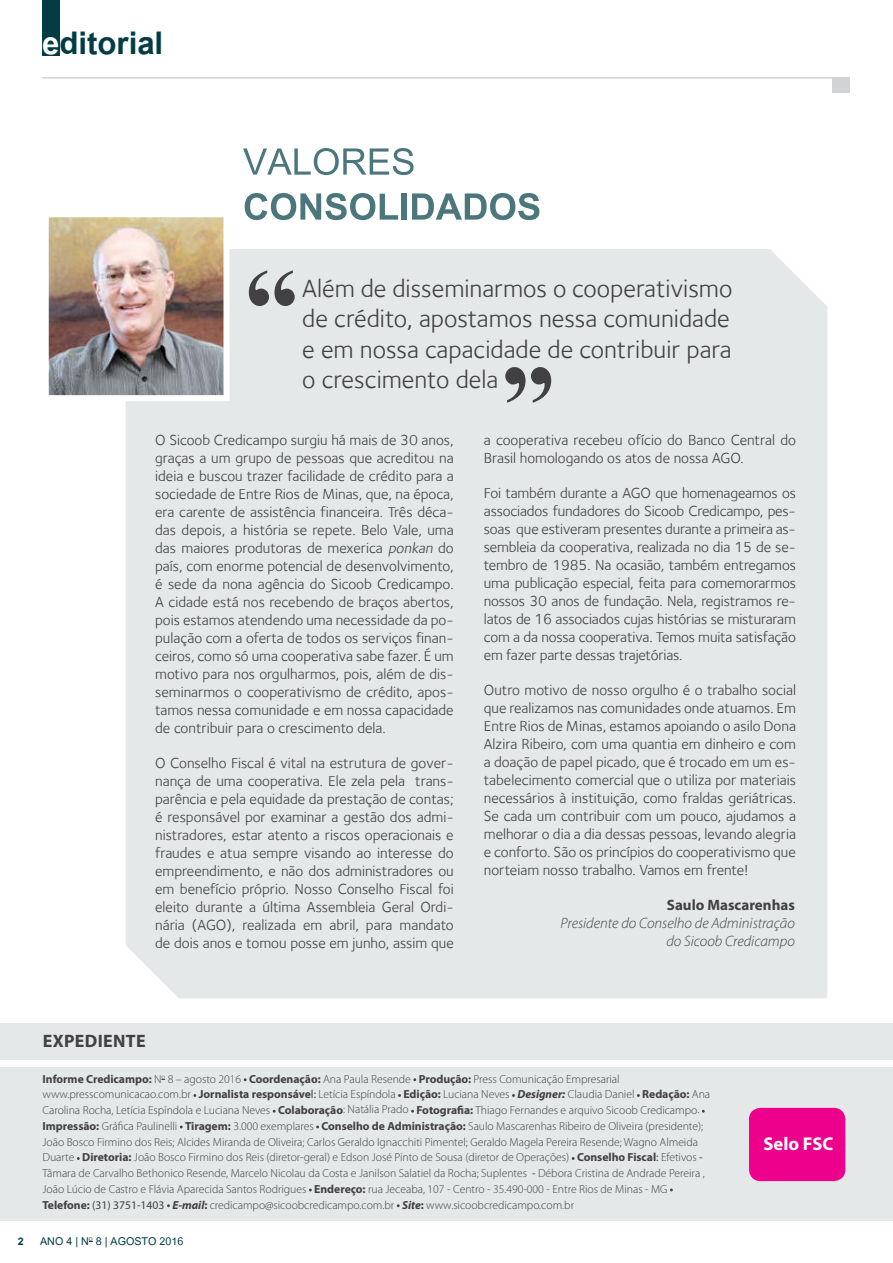
<style>
.page{position:relative;width:893px;height:1263px;background:#fff}
.page>*{position:absolute;margin:0;border:0;box-sizing:border-box;transform-origin:0 0}
.t1{font:700 109.2px "Times New Roman";color:#414042}
.t2{font:700 51px "Utsaah";color:#4a767c}
.t3{font:51px "Utsaah";color:#4a767c}
.t4{font:700 43.5px "Utsaah";color:#033d43}
.t5{font:25.5px/30.6px "Foundry Sterling";color:#414042;text-align:justify}
.t6{font:700 18.45px "Myriad Pro";color:#fff}
.t7{font:700 18px "Myriad Pro";letter-spacing:.02em;color:#414042}
.t8{font:15px/18px "Foundry Sterling";color:#414042;text-align:justify}
.t9{font:italic 300 15px/18px "Myriad Pro";color:#414042;text-align:right}
.t10{font:15px "Utsaah";color:#003c44}
.t11{font:700 15px "Myriad Pro";color:#414042}
.t12{font:700 15px "Utsaah";color:#003c44}
.t13{font:300 11.7px/15.8px "Myriad Pro";letter-spacing:-.005em;color:#414042}
.s1{color:#fff}
.s2{font-style:italic}
.s3{font-weight:700}
.s4{font-weight:400}
.s5{font-weight:700;font-style:italic}
</style>
<div class="page">
<hr style="left:892px;top:0;width:1px;height:1263px;background:#c3dfa4">
<div style="left:0;top:1023px;width:893px;height:37px;background:#e5e8e8"></div>
<div style="left:0;top:1067px;width:893px;height:154px;background:#e5e8e8"></div>
<div style="left:126px;top:249px;width:701px;height:749px;background:#e5e8e8"></div>
<img style="left:50px;top:218px;width:172px;height:176px">
<div style="left:43px;top:211px;width:186px;height:190px;border:6px solid #fff"></div>
<div style="left:749px;top:1108px;width:96px;height:73px;background:#ec008c;border-radius:12px"></div>
<div style="left:42px;top:0;width:17px;height:55px;background:#033d43"></div>
<hr style="left:42px;top:77px;width:808px;height:2px;background:#d1d3d4">
<div style="left:833px;top:77px;width:17px;height:16px;background:#d1d3d4"></div>
<h3 class="t4" style="left:42px;top:22px;width:123px"><span class="s1">e</span>ditorial</h3>
<h2 class="t3" style="left:243px;top:137px;width:174px">Valores</h2>
<h2 class="t2" style="left:243px;top:182px;width:300px">consolidados</h2>
<h1 class="t1" style="left:244px;top:232px;width:56px">“</h1>
<h3 class="t5" style="left:302px;top:273px;width:432px">Além de disseminarmos o cooperativismo de crédito, apostamos nessa comunidade e em nossa capacidade de contribuir para o crescimento dela</h3>
<h1 class="t1" style="left:555px;top:441px;width:56px;rotate:-180deg">“</h1>
<p class="t8" style="left:155px;top:430px;width:300px">O Sicoob Credicampo surgiu há mais de 30 anos, graças a um grupo de pessoas que acreditou na ideia e buscou trazer facilidade de crédito para a sociedade de Entre Rios de M inas, que, na época, era carente de assistência financeira. Três déca&shy;das depois, a história se repete. Belo Vale, uma das maiores produtoras de mexerica <span class="s2">ponkan</span> do país, com enorme potencial de desenvolvimento, é sede da nona agência do Sicoob Credicampo.<br>A cidade está nos recebendo de braços abertos, pois estamos atendendo uma necessidade da po&shy;pulação com a oferta de todos os serviços finan&shy;ceiros, como só uma cooperativa sabe fazer. É um motivo para nos orgulharmos, pois, além de dis&shy;seminarmos o cooperativismo de crédito, apos&shy;tamos nessa comunidade e em nossa capacidade de contribuir para o crescimento dela.</p>
<p class="t8" style="left:155px;top:753px;width:300px">O Conselho Fiscal é vital na estrutura de gover&shy;nança de uma cooperativa. Ele zela pela trans&shy;parência e pela equidade da prestação de contas; é responsável por examinar a gestão dos admi&shy;nistradores, estar atento a riscos operacionais e fraudes e atua sempre visando ao interesse do empreendimento, e não dos administradores ou em benefício próprio. N osso Conselho Fiscal foi eleito durante a última Assembleia Geral Ordi&shy;nária (AGO), realizada em abril, para mandato de dois anos e tomou posse em junho, assim que</p>
<p class="t8" style="left:484px;top:430px;width:314px">a cooperativa recebeu ofício do Banco Central do<br>Brasil homologando os atos de nossa AGO.</p>
<p class="t8" style="left:484px;top:483px;width:314px">Foi também durante a AGO que homenageamos os associados fundadores do Sicoob Credicampo, pes&shy;soas que estiveram presentes durante a primeira as&shy;sembleia da cooperativa, realizada no dia 15 de se&shy;tembro de 1985. Na ocasião, também entregamos uma publicação especial, feita para comemorarmos nossos 30 anos de fundação. Nela, registramos re&shy;latos de 16 associados cujas histórias se misturaram com a da nossa cooperativa. Temos muita satisfação em fazer parte dessas trajetórias.</p>
<p class="t8" style="left:484px;top:680px;width:314px">Outro motivo de nosso orgulho é o trabalho social que realizamos nas comunidades onde atuamos. Em Entre Rios de M inas, estamos apoiando o asilo Dona Alzira Ribeiro, com uma quantia em dinheiro e com a doação de papel picado, que é trocado em um es&shy;tabelecimento comercial que o utiliza por materiais necessários à instituição, como fraldas geriátricas.<br>Se cada um contribuir com um pouco, ajudamos a melhorar o dia a dia dessas pessoas, levando alegria e conforto. São os princípios do cooperativismo que norteiam nosso trabalho. Vamos em frente!</p>
<p class="t11" style="left:667px;top:895px;width:130px">Saulo Mascarenhas</p>
<p class="t9" style="left:561px;top:913px;width:236px">Presidente do Conselho de Administração do Sicoob Credicampo</p>
<p class="t12" style="left:18px;top:1234px;width:7px">2</p>
<p class="t7" style="left:43px;top:1029px;width:105px">expediente</p>
<p class="t13" style="left:43px;top:1071px;width:669px"><span class="s3">Informe Credicampo:</span> N<sup>o</sup> 8 – agosto 2016 <span class="s3">Coordenação:</span> Ana Paula Resende <span class="s3">Produção:</span> Press Comunicação Empresarial www.presscomunicacao.com.br <span class="s3">Jornalista responsáve</span><span class="s4">l:</span> Letícia Espíndola <span class="s3">Edição:</span> Luciana Neves <span class="s5">Designer:</span> Claudia Daniel <span class="s3">Redação:</span> Ana Carolina Rocha, Letícia Espíndola e Luciana Neves <span class="s3">Colaboração</span>: Natália Prado <span class="s3">Fotografia:</span> Thiago Fernandes e arquivo Sicoob Credicampo.<br><span class="s3">Impressão:</span> Gráfica Paulinelli <span class="s3">Tiragem:</span> 3.000 exemplares <span class="s3">Conselho de Administração:</span> Saulo Mascarenhas Ribeiro de Oliveira (presidente); João Bosco Firmino dos Reis; Alcides Miranda de Oliveira; Carlos Geraldo Ignacchiti Pimentel; Geraldo Magela Pereira Resende; Wagno Almeida Duarte <span class="s3">Diretoria:</span> João Bosco Firmino dos Reis (diretor-geral) e Edson José Pinto de Sousa (diretor de Operações) <span class="s3">Conselho Fiscal</span><span class="s4">:</span> Efetivos <span class="s4">- </span>Tâmara de Carvalho Bethonico Resende, Marcelo Nicolau da Costa e Janilson Salatiel da Rocha; Suplentes <span class="s4">-</span> Débora Cristina de Andrade Pereira , João Lúcio de Castro e Flávia Aparecida Santos Rodrigues <span class="s3">Endereço:</span> rua Jeceaba, 107 - Centro - 35.490-000 - Entre Rios de Minas - MG <span class="s3">Telefone:</span> <span class="s4">(31) 3751-1403</span> <span class="s5">E-mail</span><span class="s3">:</span> credicampo@sicoobcredicampo.com.br <span class="s5">Site</span><span class="s3">:</span> www.sicoobcredicampo.com.br</p>
<p class="t10" style="left:40px;top:1234px;width:145px">ano 4 | n<sup>o</sup> 8 | agosto 2016</p>
<p class="t6" style="left:763px;top:1131px;width:72px">Selo FSC</p>
</div>
